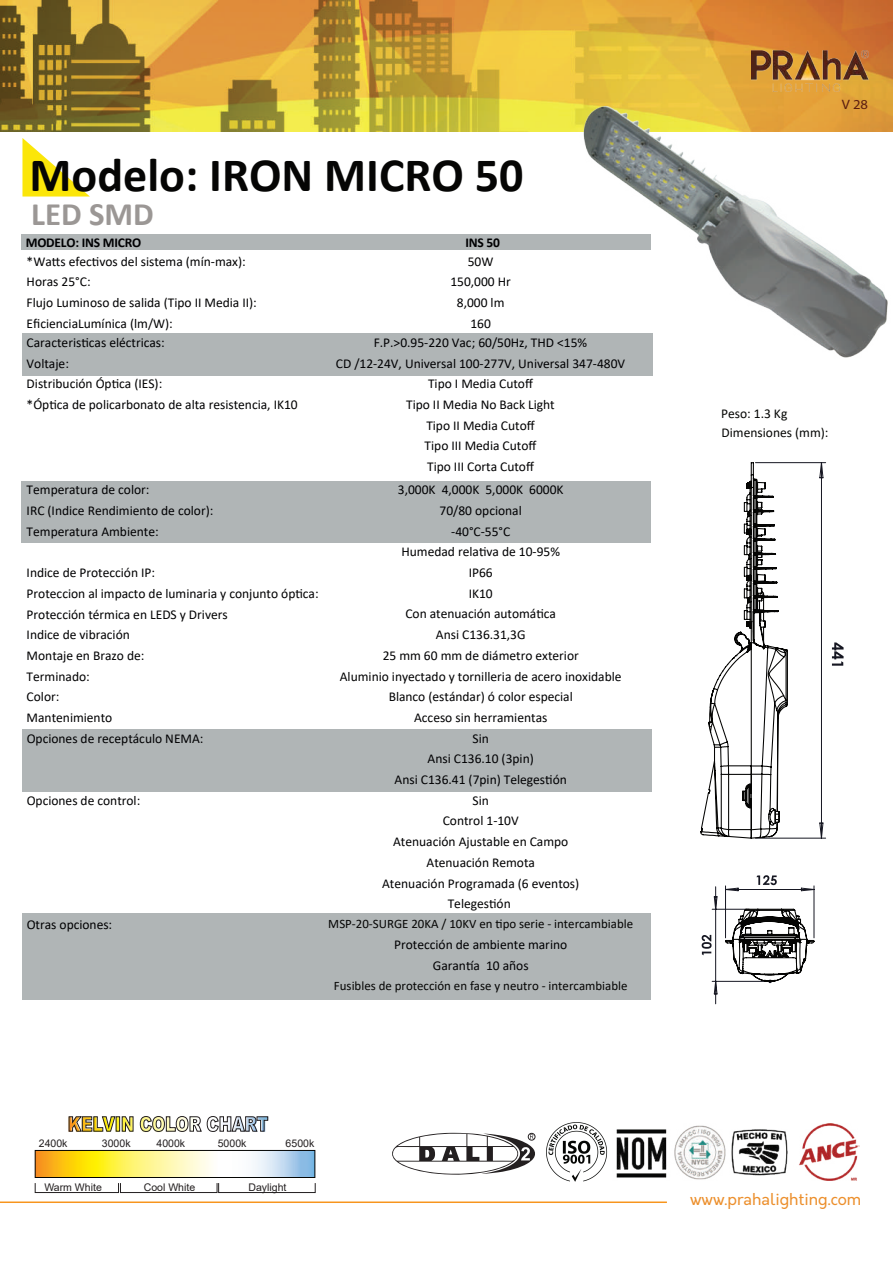
<style>
.page{position:relative;width:893px;height:1263px;background:#fff}
.page>*{position:absolute;margin:0;border:0;box-sizing:border-box;transform-origin:0 0}
.t1{font:700 48px "Calibri";color:#050504}
.t2{font:700 32.85px "Calibri";color:#9b9795}
.t3{font:16.05px "Orkney";color:#ec8f2c}
.t4{font:13.65px "Myriad Pro";color:#5c1f10;scale:1.07 1}
.t5{font:13.5px/20.7px "Calibri";color:#000002;text-align:center}
.t6{font:13.5px/18.8px "Calibri";color:#050604}
.t7{font:700 13.5px "Calibri";letter-spacing:-.015em;color:#000002}
.t8{font:12.9px "Calibri";color:#050504}
.t9{font:10.5px "Arial";color:#231f20}
</style>
<div class="page">
<hr style="left:0;top:1201px;width:667px;height:2px;background:#f7951d">
<img style="left:616px;top:1123px;width:243px;height:58px">
<img style="left:0;top:0;width:893px;height:131px">
<img style="left:546px;top:1122px;width:61px;height:60px">
<img style="left:751px;top:50px;width:118px;height:41px">
<svg style="left:392px;top:1133px;width:144px;height:42px"></svg>
<div style="left:528px;top:1133px;width:7px;height:7px;border:1px solid #231f20;border-radius:50%"></div>
<img style="left:63px;top:1116px;width:208px;height:34px">
<svg style="left:69px;top:1116px;width:47px;height:16px"></svg>
<div style="left:116px;top:1116px;width:4px;height:15px;border:1px solid #231f20"></div>
<svg style="left:122px;top:1116px;width:12px;height:16px"></svg>
<svg style="left:140px;top:1116px;width:128px;height:16px"></svg>
<svg style="left:37px;top:1152px;width:276px;height:24px"></svg>
<div style="left:35px;top:1150px;width:280px;height:28px;border:1px solid #040503"></div>
<div style="left:35px;top:1183px;width:84px;height:10px;border:1px solid #231f20"></div>
<div style="left:120px;top:1183px;width:97px;height:10px;border:1px solid #231f20"></div>
<div style="left:218px;top:1183px;width:97px;height:10px;border:1px solid #231f20"></div>
<svg style="left:22px;top:138px;width:67px;height:58px"></svg>
<div style="left:22px;top:729px;width:630px;height:62px;background:#b0b5b6"></div>
<div style="left:22px;top:481px;width:629px;height:62px;background:#b0b5b6"></div>
<div style="left:22px;top:333px;width:630px;height:43px;background:#b0b5b6"></div>
<div style="left:21px;top:235px;width:630px;height:15px;background:#b0b5b6"></div>
<div style="left:22px;top:914px;width:629px;height:86px;background:#b0b5b6"></div>
<svg style="left:832px;top:642px;width:12px;height:24px"></svg>
<svg style="left:700px;top:462px;width:126px;height:377px"></svg>
<svg style="left:702px;top:875px;width:113px;height:129px"></svg>
<img style="left:511px;top:93px;width:382px;height:283px">
<h1 class="t1" style="left:30px;top:141px;width:496px">Modelo: IRON MICRO 50</h1>
<h2 class="t2" style="left:31px;top:191px;width:124px">LED SMD</h2>
<p class="t7" style="left:26px;top:233px;width:117px">MODELO: INS MICRO</p>
<p class="t7" style="left:465px;top:233px;width:36px">INS 50</p>
<p class="t5" style="left:450px;top:250px;width:62px">50W<br>150,000 Hr<br>8,000 lm<br>160</p>
<p class="t5" style="left:27px;top:250px;width:232px;text-align:left">*Watts efectivos del sistema (mín-max):<br>Horas 25°C:<br>Flujo Luminoso de salida (Tipo II Media II):<br>EficienciaLumínica (lm/W):</p>
<p class="t5" style="left:27px;top:332px;width:273px;text-align:left">Caracteristicas eléctricas:<br>Voltaje:<br>Distribución Óptica (IES):<br>*Óptica de policarbonato de alta resistencia, IK10</p>
<p class="t5" style="left:336px;top:332px;width:291px">F.P.&gt;0.95-220 Vac; 60/50Hz, THD &lt;15%<br>CD /12-24V, Universal 100-277V, Universal 347-480V<br>Tipo I Media Cutoff<br>Tipo II Media No Back Light<br>Tipo II Media Cutoff<br>Tipo III Media Cutoff<br>Tipo III Corta Cutoff</p>
<p class="t5" style="left:27px;top:479px;width:188px;text-align:left">Temperatura de color:<br>IRC (Indice Rendimiento de color):<br>Temperatura Ambiente:</p>
<p class="t5" style="left:27px;top:562px;width:294px;text-align:left">Indice de Protección IP:<br>Proteccion al impacto de luminaria y conjunto óptica:<br>Protección térmica en LEDS y Drivers<br>Indice de vibración<br>Montaje en Brazo de:<br>Terminado:<br>Color:<br>Mantenimiento</p>
<p class="t5" style="left:27px;top:727px;width:178px">Opciones de receptáculo NEMA:</p>
<p class="t5" style="left:27px;top:790px;width:115px">Opciones de control:</p>
<p class="t5" style="left:27px;top:914px;width:87px">Otras opciones:</p>
<p class="t5" style="left:340px;top:479px;width:283px">3,000K 4,000K 5,000K 6000K<br>70/80 opcional<br>-40°C-55°C<br>Humedad relativa de 10-95%<br>IP66<br>IK10<br>Con atenuación automática<br>Ansi C136.31,3G<br>25 mm 60 mm de diámetro exterior<br>Aluminio inyectado y tornilleria de acero inoxidable<br>Blanco (estándar) ó color especial<br>Acceso sin herramientas</p>
<p class="t5" style="left:382px;top:727px;width:199px">Sin<br>Ansi C136.10 (3pin)<br>Ansi C136.41 (7pin) Telegestión<br>Sin<br>Control 1-10V<br>Atenuación Ajustable en Campo<br>Atenuación Remota<br>Atenuación Programada (6 eventos)<br>Telegestión</p>
<p class="t8" style="left:328px;top:915px;width:306px">MSP-20-SURGE 20KA / 10KV en tipo serie - intercambiable</p>
<p class="t5" style="left:394px;top:934px;width:175px">Protección de ambiente marino<br>Garantía 10 años</p>
<p class="t8" style="left:334px;top:976px;width:295px">Fusibles de protección en fase y neutro - intercambiable</p>
<p class="t4" style="left:842px;top:96px;width:26px">V 28</p>
<p class="t6" style="left:721px;top:404px;width:109px">Peso: 1.3 Kg<br>Dimensiones (mm):</p>
<p class="t9" style="left:39px;top:1136px;width:30px">2400k</p>
<p class="t9" style="left:44px;top:1180px;width:59px">Warm White</p>
<p class="t9" style="left:144px;top:1180px;width:53px">Cool White</p>
<p class="t9" style="left:248px;top:1180px;width:40px">Daylight</p>
<p class="t9" style="left:102px;top:1136px;width:30px">3000k</p>
<p class="t9" style="left:156px;top:1136px;width:30px">4000k</p>
<p class="t9" style="left:218px;top:1136px;width:30px">5000k</p>
<p class="t9" style="left:286px;top:1136px;width:30px">6500k</p>
<p class="t3" style="left:690px;top:1188px;width:173px">www.prahalighting.com</p>
</div>
